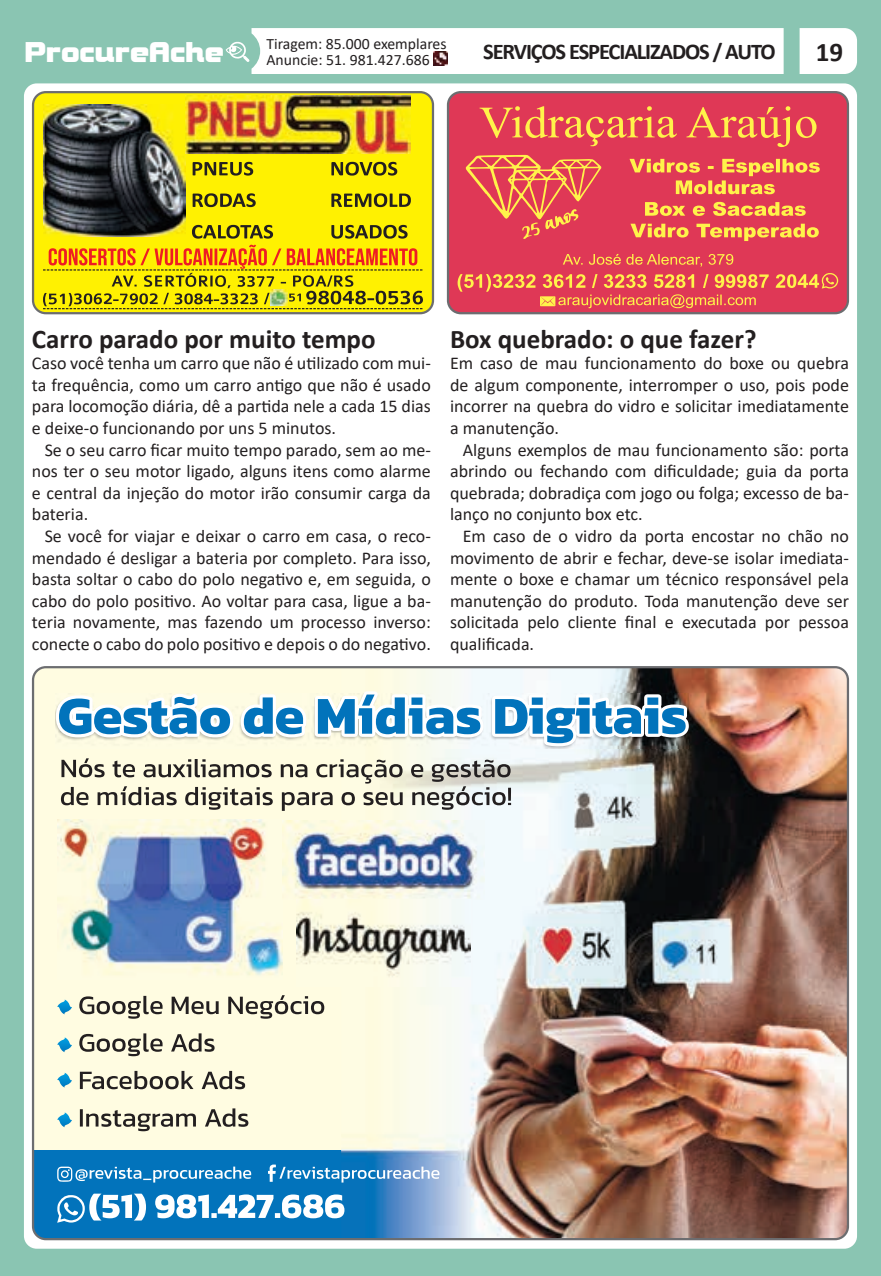
<style>
.page{position:relative;width:881px;height:1276px;background:#fff}
.page>*{position:absolute;margin:0;border:0;box-sizing:border-box;transform-origin:0 0}
.t1{font:700 30.38px "Bolster";color:#fff}
.t2{font:700 27px "Calibri";color:#231f20}
.t3{font:700 22.5px "Calibri";letter-spacing:-.05em;color:#231f20}
.t4{font:18px/21.6px "Calibri";color:#231f20;text-align:justify}
.t5{font:15.75px/15.8px "Calibri";color:#231f20}
</style>
<div class="page">
<div style="left:0;top:0;width:880px;height:1276px;background:#8ac5b2"></div>
<div style="left:24px;top:83px;width:832px;height:1165px;background:#fff;border-radius:13px"></div>
<div style="left:799px;top:28px;width:57px;height:46px;background:#fff"></div>
<div style="left:225px;top:28px;width:558px;height:46px;background:#fff"></div>
<img style="left:433px;top:52px;width:14px;height:14px">
<svg style="left:33px;top:94px;width:400px;height:219px;fill:#fff101"></svg>
<img style="left:43px;top:105px;width:142px;height:57px">
<img style="left:185px;top:96px;width:226px;height:58px">
<svg style="left:43px;top:162px;width:380px;height:147px"></svg>
<div style="left:32px;top:91px;width:402px;height:223px;border:2px solid #6c6d70;border-radius:13px"></div>
<div style="left:449px;top:92px;width:398px;height:221px;background:#df3856"></div>
<svg style="left:464px;top:155px;width:139px;height:84px"></svg>
<svg style="left:479px;top:106px;width:337px;height:41px"></svg>
<svg style="left:629px;top:159px;width:190px;height:82px"></svg>
<svg style="left:562px;top:254px;width:171px;height:13px"></svg>
<svg style="left:457px;top:273px;width:380px;height:35px"></svg>
<div style="left:446px;top:91px;width:402px;height:223px;border:2px solid #6c6d70;border-radius:13px"></div>
<div style="left:35px;top:669px;width:306px;height:481px;background:#fffce1"></div>
<div style="left:33px;top:1150px;width:814px;height:89px;background:#0273bb"></div>
<img style="left:341px;top:667px;width:506px;height:572px">
<svg style="left:52px;top:677px;width:641px;height:74px"></svg>
<svg style="left:59px;top:694px;width:626px;height:49px"></svg>
<svg style="left:61px;top:758px;width:450px;height:53px"></svg>
<img style="left:57px;top:819px;width:225px;height:160px">
<img style="left:282px;top:820px;width:202px;height:79px">
<img style="left:296px;top:899px;width:174px;height:87px">
<svg style="left:79px;top:995px;width:245px;height:23px"></svg>
<svg style="left:79px;top:1033px;width:135px;height:23px"></svg>
<svg style="left:80px;top:1071px;width:165px;height:18px"></svg>
<svg style="left:80px;top:1108px;width:168px;height:23px"></svg>
<svg style="left:57px;top:1166px;width:194px;height:16px"></svg>
<svg style="left:268px;top:1164px;width:171px;height:18px"></svg>
<svg style="left:57px;top:1193px;width:287px;height:29px"></svg>
<svg style="left:57px;top:999px;width:15px;height:15px"></svg>
<svg style="left:57px;top:1037px;width:15px;height:15px"></svg>
<svg style="left:57px;top:1072px;width:15px;height:15px"></svg>
<svg style="left:57px;top:1112px;width:15px;height:15px"></svg>
<p class="t5" style="left:266px;top:36px;width:182px">Tiragem: 85.000 exemplares<br>Anuncie: 51. 981.427.686</p>
<p class="t3" style="left:483px;top:36px;width:294px">SERVIÇOS ESPECIALIZADOS / AUTO</p>
<h1 class="t1" style="left:25px;top:32px;width:201px">ProcureAche</h1>
<h2 class="t2" style="left:815px;top:33px;width:29px">19</h2>
<h2 class="t2" style="left:32px;top:319px;width:345px">Carro parado por muito tempo</h2>
<p class="t4" style="left:32px;top:352px;width:400px">Caso você tenha um carro que não é utilizado com mui&shy;ta frequência, como um carro antigo que não é usado para locomoção diária, dê a partida nele a cada 15 dias e deixe-o funcionando por uns 5 minutos.</p>
<p class="t4" style="left:32px;top:438px;width:400px;text-indent:13px">Se o seu carro ficar muito tempo parado, sem ao me&shy;nos ter o seu motor ligado, alguns itens como alarme e central da injeção do motor irão consumir carga da bateria.</p>
<p class="t4" style="left:32px;top:525px;width:400px;text-indent:13px">Se você for viajar e deixar o carro em casa, o reco&shy;mendado é desligar a bateria por completo. Para isso, basta soltar o cabo do polo negativo e, em seguida, o cabo do polo positivo. Ao voltar para casa, ligue a ba&shy;teria novamente, mas fazendo um processo inverso: conecte o cabo do polo positivo e depois o do negativo.</p>
<h2 class="t2" style="left:450px;top:319px;width:308px">Box quebrado: o que fazer?</h2>
<p class="t4" style="left:450px;top:352px;width:400px">Em caso de mau funcionamento do boxe ou quebra de algum componente, interromper o uso, pois pode incorrer na quebra do vidro e solicitar imediatamente a manutenção.</p>
<p class="t4" style="left:450px;top:438px;width:400px;text-indent:13px">Alguns exemplos de mau funcionamento são: porta abrindo ou fechando com dificuldade; guia da porta quebrada; dobradiça com jogo ou folga; excesso de ba&shy;lanço no conjunto box etc.</p>
<p class="t4" style="left:450px;top:525px;width:400px;text-indent:13px">Em caso de o vidro da porta encostar no chão no movimento de abrir e fechar, deve-se isolar imediata&shy;mente o boxe e chamar um técnico responsável pela manutenção do produto. Toda manutenção deve ser solicitada pelo cliente final e executada por pessoa qualificada.</p>
</div>
